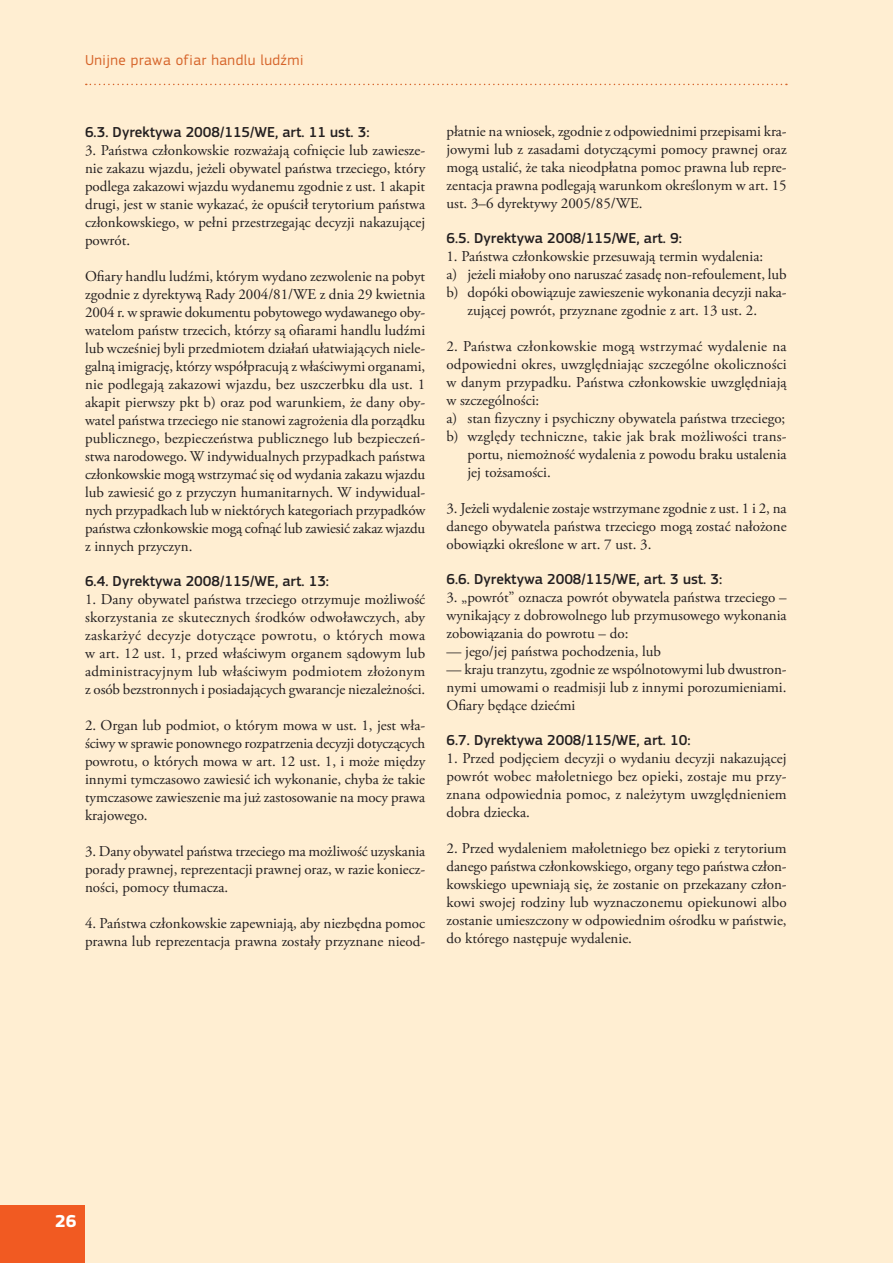
<style>
.page{position:relative;width:893px;height:1263px;background:#fff}
.page>*{position:absolute;margin:0;border:0;box-sizing:border-box;transform-origin:0 0}
.t1{font:700 18px "EC Square Sans Pro";color:#fff}
.t2{font:15px/18px "Adobe Garamond Pro";color:#231f20;text-align:justify}
.t3{font:500 15px "EC Square Sans Pro";color:#231f20}
.t4{font:15px "EC Square Sans Pro";letter-spacing:.03em;color:#d6642a}
</style>
<div class="page">
<div style="left:0;top:0;width:892px;height:1263px;background:#ffeed2"></div>
<svg style="left:86px;top:84px;width:701px;height:1px"></svg>
<div style="left:0;top:1205px;width:85px;height:58px;background:#f15a22"></div>
<p class="t4" style="left:85px;top:54px;width:220px">Unijne prawa ofiar handlu ludźmi</p>
<p class="t3" style="left:85px;top:126px;width:286px">6.3. Dyrektywa 2008/115/WE, art. 11 ust. 3:</p>
<p class="t2" style="left:85px;top:142px;width:342px">3. Państwa członkowskie rozważają cofnięcie lub zawiesze&shy;nie zakazu wjazdu, jeżeli obywatel państwa trzeciego, który podlega zakazowi wjazdu wydanemu zgodnie z ust. 1 akapit drugi, jest w stanie wykazać, że opuścił terytorium państwa członkowskiego, w pełni przestrzegając decyzji nakazującej powrót.</p>
<p class="t2" style="left:85px;top:268px;width:342px">Ofiary handlu ludźmi, którym wydano zezwolenie na pobyt zgodnie z dyrektywą Rady 2004/81/WE z dnia 29 kwietnia 2004 r. w sprawie dokumentu pobytowego wydawanego oby&shy;watelom państw trzecich, którzy są ofiarami handlu ludźmi lub wcześniej byli przedmiotem działań ułatwiających niele&shy;galną imigrację, którzy współpracują z właściwymi organami, nie podlegają zakazowi wjazdu, bez uszczerbku dla ust. 1 akapit pierwszy pkt b) oraz pod warunkiem, że dany oby&shy;watel państwa trzeciego nie stanowi zagrożenia dla porządku publicznego, bezpieczeństwa publicznego lub bezpieczeń&shy;stwa narodowego. W indywidualnych przypadkach państwa członkowskie mogą wstrzymać się od wydania zakazu wjazdu lub zawiesić go z przyczyn humanitarnych. W indywidual&shy;nych przypadkach lub w niektórych kategoriach przypadków państwa członkowskie mogą cofnąć lub zawiesić zakaz wjazdu z innych przyczyn.</p>
<p class="t3" style="left:85px;top:575px;width:246px">6.4. Dyrektywa 2008/115/WE, art. 13:</p>
<p class="t2" style="left:85px;top:591px;width:342px">1. Dany obywatel państwa trzeciego otrzymuje możliwość skorzystania ze skutecznych środków odwoławczych, aby zaskarżyć decyzje dotyczące powrotu, o których mowa w art. 12 ust. 1, przed właściwym organem sądowym lub administracyjnym lub właściwym podmiotem złożonym z osób bezstronnych i posiadających gwarancje niezależności.</p>
<p class="t2" style="left:85px;top:717px;width:342px">2. Organ lub podmiot, o którym mowa w ust. 1, jest wła&shy;ściwy w sprawie ponownego rozpatrzenia decyzji dotyczących powrotu, o których mowa w art. 12 ust. 1, i może między innymi tymczasowo zawiesić ich wykonanie, chyba że takie tymczasowe zawieszenie ma już zastosowanie na mocy prawa krajowego.</p>
<p class="t2" style="left:85px;top:843px;width:342px">3. Dany obywatel państwa trzeciego ma możliwość uzyskania porady prawnej, reprezentacji prawnej oraz, w razie koniecz&shy;ności, pomocy tłumacza.</p>
<p class="t2" style="left:85px;top:915px;width:342px">4. Państwa członkowskie zapewniają, aby niezbędna pomoc prawna lub reprezentacja prawna zostały przyznane nieod-</p>
<p class="t2" style="left:446px;top:124px;width:342px">płatnie na wniosek, zgodnie z odpowiednimi przepisami kra&shy;jowymi lub z zasadami dotyczącymi pomocy prawnej oraz mogą ustalić, że taka nieodpłatna pomoc prawna lub repre&shy;zentacja prawna podlegają warunkom określonym w art. 15 ust. 3–6 dyrektywy 2005/85/WE.</p>
<p class="t3" style="left:446px;top:233px;width:237px">6.5. Dyrektywa 2008/115/WE, art. 9:</p>
<p class="t2" style="left:446px;top:249px;width:318px">1. Państwa członkowskie przesuwają termin wydalenia:</p>
<p class="t2" style="left:446px;top:267px;width:342px">a) jeżeli miałoby ono naruszać zasadę non-refoulement, lub</p>
<p class="t2" style="left:446px;top:285px;width:342px">b) dopóki obowiązuje zawieszenie wykonania decyzji naka-</p>
<p class="t2" style="left:467px;top:303px;width:291px">zującej powrót, przyznane zgodnie z art. 13 ust. 2.</p>
<p class="t2" style="left:446px;top:339px;width:342px">2. Państwa członkowskie mogą wstrzymać wydalenie na</p>
<p class="t2" style="left:446px;top:357px;width:342px">odpowiedni okres, uwzględniając szczególne okoliczności</p>
<p class="t2" style="left:446px;top:375px;width:342px">w danym przypadku. Państwa członkowskie uwzględniają</p>
<p class="t2" style="left:446px;top:393px;width:94px">w szczególności:</p>
<p class="t2" style="left:446px;top:411px;width:340px">a) stan fizyczny i psychiczny obywatela państwa trzeciego;</p>
<p class="t2" style="left:446px;top:429px;width:342px">b) względy techniczne, takie jak brak możliwości trans-</p>
<p class="t2" style="left:467px;top:447px;width:321px">portu, niemożność wydalenia z powodu braku ustalenia</p>
<p class="t2" style="left:467px;top:465px;width:85px">jej tożsamości.</p>
<p class="t2" style="left:446px;top:501px;width:342px">3. Jeżeli wydalenie zostaje wstrzymane zgodnie z ust. 1 i 2, na danego obywatela państwa trzeciego mogą zostać nałożone obowiązki określone w art. 7 ust. 3.</p>
<p class="t3" style="left:446px;top:574px;width:277px">6.6. Dyrektywa 2008/115/WE, art. 3 ust. 3:</p>
<p class="t2" style="left:446px;top:590px;width:342px">3. „powrót” oznacza powrót obywatela państwa trzeciego – wynikający z dobrowolnego lub przymusowego wykonania zobowiązania do powrotu – do:</p>
<p class="t2" style="left:446px;top:644px;width:216px">— jego/jej państwa pochodzenia, lub</p>
<p class="t2" style="left:446px;top:662px;width:342px">— kraju tranzytu, zgodnie ze wspólnotowymi lub dwustron&shy;nymi umowami o readmisji lub z innymi porozumieniami.<br>Ofiary będące dziećmi</p>
<p class="t3" style="left:446px;top:735px;width:246px">6.7. Dyrektywa 2008/115/WE, art. 10:</p>
<p class="t2" style="left:446px;top:751px;width:342px">1. Przed podjęciem decyzji o wydaniu decyzji nakazującej powrót wobec małoletniego bez opieki, zostaje mu przy&shy;znana odpowiednia pomoc, z należytym uwzględnieniem dobra dziecka.</p>
<p class="t2" style="left:446px;top:841px;width:342px">2. Przed wydaleniem małoletniego bez opieki z terytorium danego państwa członkowskiego, organy tego państwa człon&shy;kowskiego upewniają się, że zostanie on przekazany człon&shy;kowi swojej rodziny lub wyznaczonemu opiekunowi albo zostanie umieszczony w odpowiednim ośrodku w państwie, do którego następuje wydalenie.</p>
<p class="t1" style="left:55px;top:1215px;width:23px">26</p>
</div>
